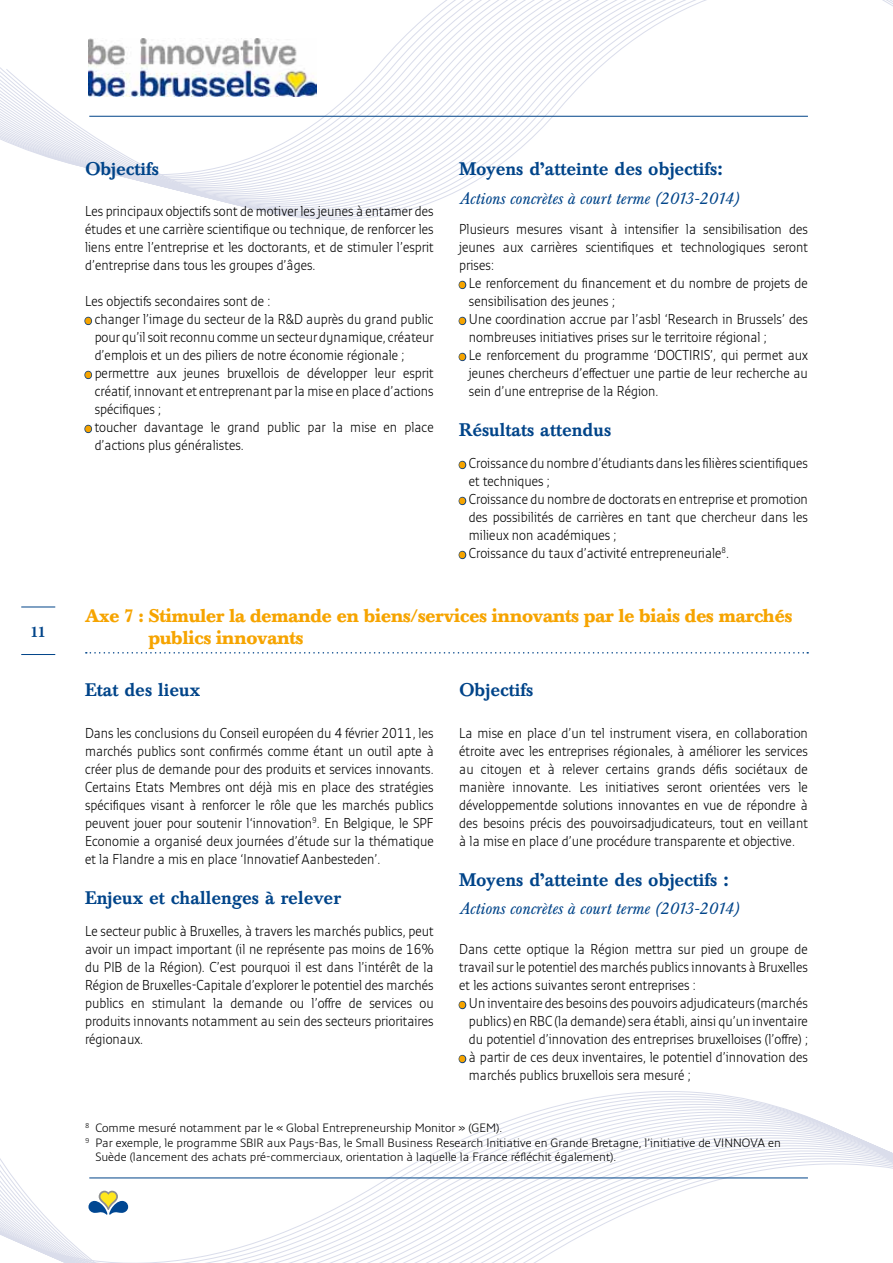
<style>
.page{position:relative;width:893px;height:1263px;background:#fff}
.page>*{position:absolute;margin:0;border:0;box-sizing:border-box;transform-origin:0 0}
.t1{font:500 18px "Baskerville BE";color:#004489}
.t2{font:700 18px/21.6px "Baskerville BE";color:#f6a400;scale:.95 1}
.t3{font:italic 16.5px "Baskerville BE";color:#004489}
.t4{font:500 15px "Baskerville";color:#004489}
.t5{font:300 14.25px/18px "Monitor";color:#000;text-align:justify;scale:.9 1}
.t6{font:300 12px "Monitor";color:#000}
</style>
<div class="page">
<svg style="left:0;top:0;width:893px;height:220px"></svg>
<svg style="left:0;top:1091px;width:893px;height:172px"></svg>
<svg style="left:88px;top:1191px;width:40px;height:24px"></svg>
<hr style="left:89px;top:1177px;width:719px;height:1px;background:#004489">
<hr style="left:89px;top:116px;width:719px;height:1px;background:#004489">
<hr style="left:21px;top:607px;width:34px;height:1px;background:#004489">
<hr style="left:21px;top:654px;width:34px;height:1px;background:#004489">
<img style="left:88px;top:38px;width:228px;height:58px">
<svg style="left:86px;top:652px;width:722px;height:1px"></svg>
<svg style="left:84px;top:316px;width:8px;height:10px"></svg>
<svg style="left:84px;top:370px;width:8px;height:10px"></svg>
<svg style="left:84px;top:424px;width:8px;height:10px"></svg>
<svg style="left:458px;top:280px;width:9px;height:10px"></svg>
<svg style="left:458px;top:316px;width:9px;height:10px"></svg>
<svg style="left:458px;top:352px;width:9px;height:10px"></svg>
<svg style="left:458px;top:460px;width:9px;height:10px"></svg>
<svg style="left:458px;top:496px;width:9px;height:10px"></svg>
<svg style="left:458px;top:550px;width:9px;height:10px"></svg>
<svg style="left:458px;top:1000px;width:9px;height:10px"></svg>
<svg style="left:458px;top:1054px;width:9px;height:10px"></svg>
<p class="t4" style="left:31px;top:623px;width:16px">11</p>
<p class="t1" style="left:85px;top:159px;width:75px">Objectifs</p>
<p class="t5" style="left:85px;top:201px;width:389px">Les principaux objectifs sont de motiver les jeunes à entamer des études et une carrière scientifique ou technique, de renforcer les liens entre l’entreprise et les doctorants, et de stimuler l’esprit d’entreprise dans tous les groupes d’âges.</p>
<p class="t5" style="left:95px;top:291px;width:378px;text-align:left;text-indent:-10px">Les objectifs secondaires sont de :<br>changer l’image du secteur de la R&amp;D auprès du grand public pour qu’il soit reconnu comme un secteur dynamique, créateur d’emplois et un des piliers de notre économie régionale ; permettre aux jeunes bruxellois de développer leur esprit créatif, innovant et entreprenant par la mise en place d’actions spécifiques ;<br>toucher davantage le grand public par la mise en place d’actions plus généralistes.</p>
<p class="t1" style="left:459px;top:159px;width:265px">Moyens d’atteinte des objectifs:</p>
<p class="t3" style="left:459px;top:189px;width:281px">Actions concrètes à court terme (2013-2014)</p>
<p class="t5" style="left:459px;top:219px;width:389px">Plusieurs mesures visant à intensifier la sensibilisation des jeunes aux carrières scientifiques et technologiques seront prises:</p>
<p class="t5" style="left:469px;top:273px;width:378px;text-align:left">Le renforcement du financement et du nombre de projets de sensibilisation des jeunes ;<br>Une coordination accrue par l’asbl ‘Research in Brussels’ des nombreuses initiatives prises sur le territoire régional ;<br>Le renforcement du programme ‘DOCTIRIS’, qui permet aux jeunes chercheurs d’effectuer une partie de leur recherche au sein d’une entreprise de la Région.</p>
<p class="t1" style="left:459px;top:419px;width:153px">Résultats attendus</p>
<p class="t5" style="left:469px;top:453px;width:378px;text-align:left">Croissance du nombre d’étudiants dans les filières scientifiques et techniques ;<br>Croissance du nombre de doctorats en entreprise et promotion des possibilités de carrières en tant que chercheur dans les milieux non académiques ;<br>Croissance du taux d’activité entrepreneuriale<sup>8</sup>.</p>
<p class="t2" style="left:149px;top:605px;width:679px;text-indent:-64px">Axe 7 : Stimuler la demande en biens/services innovants par le biais des marchés publics innovants</p>
<p class="t1" style="left:85px;top:680px;width:117px">Etat des lieux</p>
<p class="t5" style="left:85px;top:723px;width:389px">Dans les conclusions du Conseil européen du 4 février 2011, les marchés publics sont confirmés comme étant un outil apte à créer plus de demande pour des produits et services innovants.<br>Certains Etats Membres ont déjà mis en place des stratégies spécifiques visant à renforcer le rôle que les marchés publics peuvent jouer pour soutenir l‘innovation<sup>9</sup>. En Belgique, le SPF Economie a organisé deux journées d’étude sur la thématique et la Flandre a mis en place ‘Innovatief Aanbesteden’.</p>
<p class="t1" style="left:85px;top:887px;width:258px">Enjeux et challenges à relever</p>
<p class="t5" style="left:85px;top:921px;width:389px">Le secteur public à Bruxelles, à travers les marchés publics, peut avoir un impact important (il ne représente pas moins de 16% du PIB de la Région). C’est pourquoi il est dans l’intérêt de la Région de Bruxelles-Capitale d’explorer le potentiel des marchés publics en stimulant la demande ou l’offre de services ou produits innovants notamment au sein des secteurs prioritaires régionaux.</p>
<p class="t1" style="left:459px;top:680px;width:75px">Objectifs</p>
<p class="t5" style="left:459px;top:723px;width:389px">La mise en place d’un tel instrument visera, en collaboration étroite avec les entreprises régionales, à améliorer les services au citoyen et à relever certains grands défis sociétaux de manière innovante. Les initiatives seront orientées vers le développementde solutions innovantes en vue de répondre à des besoins précis des pouvoirsadjudicateurs, tout en veillant à la mise en place d’une procédure transparente et objective.</p>
<p class="t1" style="left:459px;top:869px;width:271px">Moyens d’atteinte des objectifs :</p>
<p class="t3" style="left:459px;top:899px;width:281px">Actions concrètes à court terme (2013-2014)</p>
<p class="t5" style="left:459px;top:939px;width:389px">Dans cette optique la Région mettra sur pied un groupe de travail sur le potentiel des marchés publics innovants à Bruxelles et les actions suivantes seront entreprises :</p>
<p class="t5" style="left:469px;top:993px;width:378px">Un inventaire des besoins des pouvoirs adjudicateurs (marchés publics) en RBC (la demande) sera établi, ainsi qu’un inventaire du potentiel d’innovation des entreprises bruxelloises (l’offre) ; à partir de ces deux inventaires, le potentiel d’innovation des marchés publics bruxellois sera mesuré ;</p>
<p class="t6" style="left:85px;top:1120px;width:419px"><sup>8</sup> Comme mesuré notamment par le « Global Entrepreneurship Monitor » (GEM).</p>
<p class="t6" style="left:85px;top:1135px;width:697px"><sup>9</sup> Par exemple, le programme SBIR aux Pays-Bas, le Small Business Research Initiative en Grande Bretagne, l’initiative de VINNOVA en</p>
<p class="t6" style="left:95px;top:1149px;width:522px">Suède (lancement des achats pré-commerciaux, orientation à laquelle la France réfléchit également).</p>
</div>
